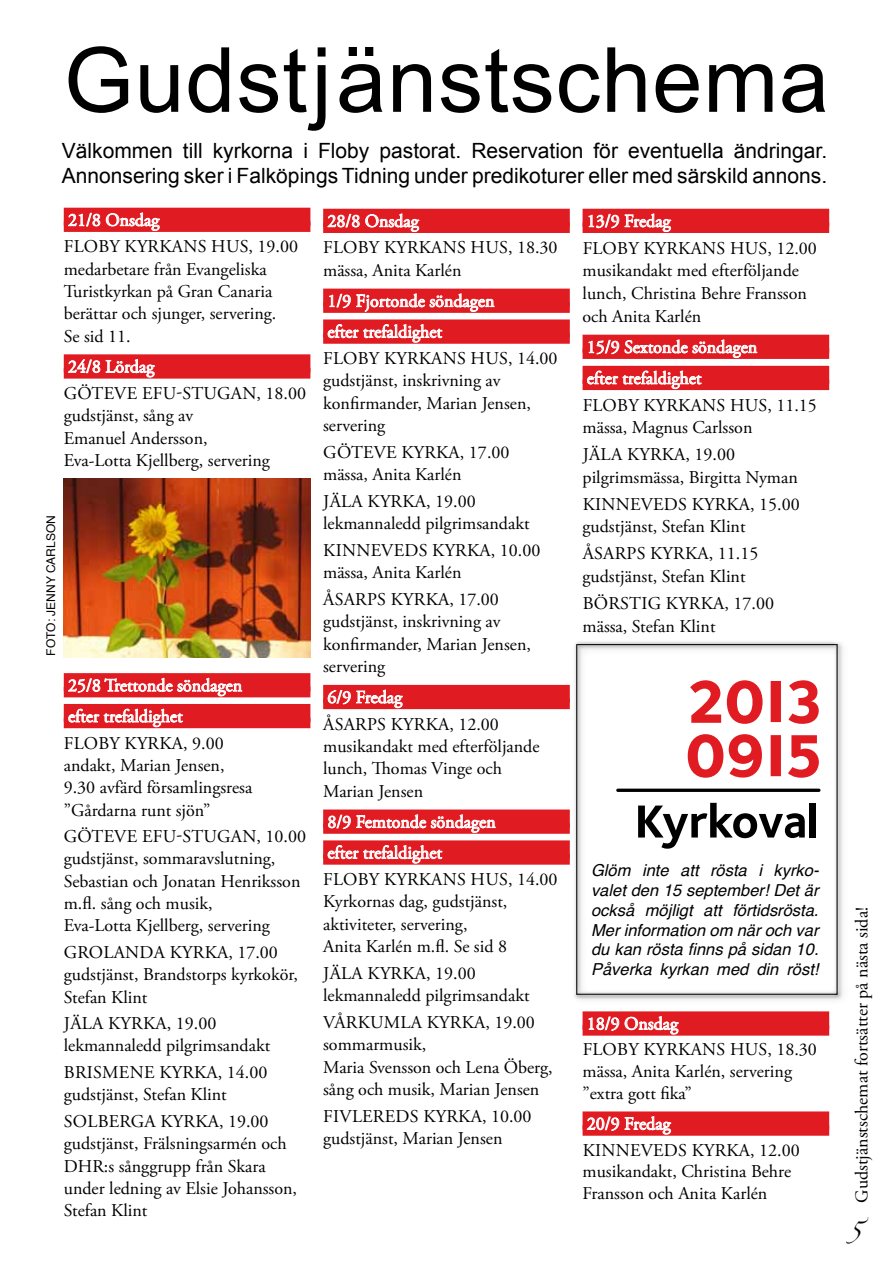
<style>
.page{position:relative;width:893px;height:1263px;background:#fff}
.page>*{position:absolute;margin:0;border:0;box-sizing:border-box;transform-origin:0 0}
.t1{font:90px "Arial";letter-spacing:.01em;color:#000}
.t2{font:21px/25.2px "Arial";color:#000}
.t3{font:18px/22.4px "Adobe Garamond Pro";color:#000}
.t4{font:18px/30.9px "Adobe Garamond Pro";color:#fff}
.t5{font:18px "Zapfino";color:#000}
.t6{font:italic 16.5px/19.8px "Helvetica";color:#000;text-align:justify}
.t7{font:12px "Helvetica";color:#000}
</style>
<div class="page">
<div style="left:64px;top:208px;width:246px;height:18px;background:#e11b22"></div>
<div style="left:64px;top:221px;width:246px;height:11px;background:#e11b22"></div>
<div style="left:64px;top:354px;width:246px;height:18px;background:#e11b22"></div>
<div style="left:64px;top:368px;width:246px;height:11px;background:#e11b22"></div>
<div style="left:64px;top:673px;width:246px;height:18px;background:#e11b22"></div>
<div style="left:64px;top:687px;width:246px;height:10px;background:#e11b22"></div>
<div style="left:64px;top:704px;width:246px;height:18px;background:#e11b22"></div>
<div style="left:64px;top:718px;width:246px;height:10px;background:#e11b22"></div>
<svg style="left:68px;top:212px;width:92px;height:19px"></svg>
<svg style="left:68px;top:359px;width:87px;height:19px"></svg>
<svg style="left:68px;top:677px;width:175px;height:20px"></svg>
<svg style="left:68px;top:708px;width:115px;height:19px"></svg>
<div style="left:323px;top:209px;width:247px;height:18px;background:#e11b22"></div>
<div style="left:323px;top:222px;width:247px;height:11px;background:#e11b22"></div>
<div style="left:323px;top:289px;width:247px;height:18px;background:#e11b22"></div>
<div style="left:323px;top:302px;width:247px;height:11px;background:#e11b22"></div>
<div style="left:323px;top:319px;width:247px;height:18px;background:#e11b22"></div>
<div style="left:323px;top:333px;width:247px;height:11px;background:#e11b22"></div>
<div style="left:323px;top:685px;width:247px;height:18px;background:#e11b22"></div>
<div style="left:323px;top:699px;width:247px;height:10px;background:#e11b22"></div>
<div style="left:323px;top:809px;width:247px;height:18px;background:#e11b22"></div>
<div style="left:323px;top:823px;width:247px;height:11px;background:#e11b22"></div>
<div style="left:323px;top:840px;width:247px;height:18px;background:#e11b22"></div>
<div style="left:323px;top:854px;width:247px;height:11px;background:#e11b22"></div>
<svg style="left:327px;top:213px;width:93px;height:19px"></svg>
<svg style="left:329px;top:293px;width:166px;height:19px"></svg>
<svg style="left:327px;top:324px;width:116px;height:19px"></svg>
<svg style="left:327px;top:689px;width:76px;height:19px"></svg>
<svg style="left:328px;top:814px;width:168px;height:19px"></svg>
<svg style="left:327px;top:845px;width:116px;height:19px"></svg>
<div style="left:583px;top:209px;width:246px;height:18px;background:#e11b22"></div>
<div style="left:583px;top:222px;width:246px;height:11px;background:#e11b22"></div>
<div style="left:583px;top:335px;width:246px;height:18px;background:#e11b22"></div>
<div style="left:583px;top:348px;width:246px;height:11px;background:#e11b22"></div>
<div style="left:583px;top:366px;width:246px;height:18px;background:#e11b22"></div>
<div style="left:583px;top:380px;width:246px;height:10px;background:#e11b22"></div>
<svg style="left:588px;top:213px;width:84px;height:19px"></svg>
<svg style="left:588px;top:339px;width:170px;height:19px"></svg>
<svg style="left:587px;top:370px;width:115px;height:19px"></svg>
<img style="left:64px;top:478px;width:246px;height:179px">
<div style="left:583px;top:1011px;width:246px;height:18px;background:#e11b22"></div>
<div style="left:583px;top:1025px;width:246px;height:11px;background:#e11b22"></div>
<div style="left:583px;top:1111px;width:246px;height:18px;background:#e11b22"></div>
<div style="left:583px;top:1125px;width:246px;height:11px;background:#e11b22"></div>
<svg style="left:588px;top:1016px;width:91px;height:19px"></svg>
<svg style="left:586px;top:1116px;width:86px;height:19px"></svg>
<div style="left:572px;top:640px;width:272px;height:361px;background:#000;opacity:.75"></div>
<h1 class="t1" style="left:64px;top:21px;width:767px">Gudstjänstschema</h1>
<p class="t2" style="left:62px;top:138px;width:767px">Välkommen till kyrkorna i Floby pastorat. Reservation för eventuella ändringar.<br>Annonsering sker i Falköpings Tidning under predikoturer eller med särskild annons.</p>
<p class="t4" style="left:68px;top:205px;width:93px">21/8 Onsdag</p>
<p class="t3" style="left:64px;top:236px;width:23px">Flob</p>
<p class="t3" style="left:110px;top:236px;width:63px">y Kyrkans</p>
<p class="t3" style="left:211px;top:236px;width:13px">hus</p>
<p class="t3" style="left:64px;top:236px;width:236px;text-indent:185px">, 19.00 medarbetare från Evangeliska<br>Turistkyrkan på Gran Canaria berättar och sjunger, servering.<br>Se sid 11.</p>
<p class="t4" style="left:68px;top:352px;width:88px">24/8 Lördag</p>
<p class="t3" style="left:64px;top:383px;width:27px">Göteve</p>
<p class="t3" style="left:142px;top:383px;width:54px">EFU-stugan</p>
<p class="t3" style="left:257px;top:383px;width:51px">, 18.00</p>
<p class="t3" style="left:64px;top:405px;width:208px">gudstjänst, sång av<br>Emanuel Andersson,<br>Eva-Lotta Kjellberg, servering</p>
<p class="t7" style="left:42px;top:655px;width:142px;rotate:-90deg">foto: Jenny Carlson</p>
<p class="t4" style="left:68px;top:671px;width:176px">25/8 Trettonde söndagen efter trefaldighet</p>
<p class="t3" style="left:64px;top:732px;width:23px">Flob</p>
<p class="t3" style="left:64px;top:732px;width:190px;text-indent:46px">y kyrka, 9.00 andakt, Marian Jensen,<br>9.30 avfärd församlingsresa ”Gårdarna runt sjön”</p>
<p class="t3" style="left:64px;top:826px;width:27px">Göteve</p>
<p class="t3" style="left:142px;top:826px;width:54px">EFU-stugan</p>
<p class="t3" style="left:64px;top:826px;width:244px;text-indent:193px">, 10.00 gudstjänst, sommaravslutning,<br>Sebastian och Jonatan Henriksson m.fl. sång och musik,<br>Eva-Lotta Kjellberg, servering</p>
<p class="t3" style="left:64px;top:942px;width:39px">Grolanda</p>
<p class="t3" style="left:64px;top:942px;width:236px;text-indent:106px">kyrka, 17.00 gudstjänst, Brandstorps kyrkokör,<br>Stefan Klint</p>
<p class="t3" style="left:64px;top:1013px;width:208px">Jäla kyrka, 19.00 lekmannaledd pilgrimsandakt</p>
<p class="t3" style="left:64px;top:1062px;width:36px">Brismene</p>
<p class="t3" style="left:64px;top:1062px;width:205px;text-indent:96px">kyrka, 14.00 gudstjänst, Stefan Klint</p>
<p class="t3" style="left:64px;top:1111px;width:22px">Solbe</p>
<p class="t3" style="left:64px;top:1111px;width:235px;text-indent:56px">rga kyrka, 19.00 gudstjänst, Frälsningsarmén och<br>DHR:s sånggrupp från Skara under ledning av Elsie Johansson,<br>Stefan Klint</p>
<p class="t4" style="left:327px;top:206px;width:93px">28/8 Onsdag</p>
<p class="t3" style="left:323px;top:237px;width:23px">Flob</p>
<p class="t3" style="left:369px;top:237px;width:63px">y Kyrkans</p>
<p class="t3" style="left:471px;top:237px;width:88px">Hus, 18.30</p>
<p class="t3" style="left:323px;top:259px;width:140px">mässa, Anita Karlén</p>
<p class="t4" style="left:327px;top:286px;width:169px">1/9 Fjortonde söndagen efter trefaldighet</p>
<p class="t3" style="left:323px;top:348px;width:23px">Flob</p>
<p class="t3" style="left:369px;top:348px;width:63px">y Kyrkans</p>
<p class="t3" style="left:323px;top:348px;width:236px;text-indent:147px">Hus, 14.00 gudstjänst, inskrivning av konfirmander, Marian Jensen, servering</p>
<p class="t3" style="left:323px;top:442px;width:27px">Göteve</p>
<p class="t3" style="left:323px;top:442px;width:188px;text-indent:78px">kyrka, 17.00 mässa, Anita Karlén</p>
<p class="t3" style="left:323px;top:491px;width:208px">Jäla kyrka, 19.00 lekmannaledd pilgrimsandakt</p>
<p class="t3" style="left:323px;top:540px;width:25px">Kinneveds</p>
<p class="t3" style="left:323px;top:540px;width:219px;text-indent:109px">kyrka, 10.00 mässa, Anita Karlén</p>
<p class="t3" style="left:323px;top:589px;width:209px">Åsarps kyrka, 17.00 gudstjänst, inskrivning av konfirmander, Marian Jensen, servering</p>
<p class="t4" style="left:327px;top:682px;width:77px">6/9 Fredag</p>
<p class="t3" style="left:323px;top:713px;width:218px">Åsarps kyrka, 12.00 musikandakt med efterföljande lunch, Thomas Vinge och<br>Marian Jensen</p>
<p class="t4" style="left:327px;top:807px;width:170px">8/9 Femtonde söndagen efter trefaldighet</p>
<p class="t3" style="left:323px;top:869px;width:23px">Flob</p>
<p class="t3" style="left:369px;top:869px;width:63px">y Kyrkans</p>
<p class="t3" style="left:323px;top:869px;width:236px;text-indent:147px">Hus, 14.00<br>Kyrkornas dag, gudstjänst, aktiviteter, servering,<br>Anita Karlén m.fl. Se sid 8</p>
<p class="t3" style="left:323px;top:962px;width:208px">Jäla kyrka, 19.00 lekmannaledd pilgrimsandakt</p>
<p class="t3" style="left:323px;top:1011px;width:49px">Vårkumla</p>
<p class="t3" style="left:427px;top:1011px;width:110px">kyrka, 19.00</p>
<p class="t3" style="left:323px;top:1034px;width:231px">sommarmusik,<br>Maria Svensson och Lena Öberg, sång och musik, Marian Jensen</p>
<p class="t3" style="left:323px;top:1105px;width:21px">Fivle</p>
<p class="t3" style="left:373px;top:1105px;width:24px">reds</p>
<p class="t3" style="left:323px;top:1105px;width:210px;text-indent:100px">kyrka, 10.00 gudstjänst, Marian Jensen</p>
<p class="t4" style="left:587px;top:206px;width:86px">13/9 Fredag</p>
<p class="t3" style="left:583px;top:237px;width:23px">Flob</p>
<p class="t3" style="left:628px;top:237px;width:63px">y Kyrkans</p>
<p class="t3" style="left:583px;top:237px;width:236px;text-indent:147px">Hus, 12.00 musikandakt med efterföljande lunch, Christina Behre Fransson och Anita Karlén</p>
<p class="t4" style="left:587px;top:332px;width:172px">15/9 Sextonde söndagen efter trefaldighet</p>
<p class="t3" style="left:583px;top:394px;width:23px">Flob</p>
<p class="t3" style="left:628px;top:394px;width:63px">y Kyrkans</p>
<p class="t3" style="left:583px;top:394px;width:236px;text-indent:147px">Hus, 11.15 mässa, Magnus Carlsson</p>
<p class="t3" style="left:583px;top:444px;width:217px">Jäla kyrka, 19.00 pilgrimsmässa, Birgitta Nyman</p>
<p class="t3" style="left:583px;top:494px;width:25px">Kinneveds</p>
<p class="t3" style="left:583px;top:493px;width:219px;text-indent:109px">kyrka, 15.00 gudstjänst, Stefan Klint</p>
<p class="t3" style="left:583px;top:543px;width:177px">Åsarps kyrka, 11.15 gudstjänst, Stefan Klint</p>
<p class="t3" style="left:583px;top:593px;width:49px">Börstig</p>
<p class="t3" style="left:583px;top:592px;width:193px;text-indent:83px">kyrka, 17.00 mässa, Stefan Klint</p>
<p class="t6" style="left:591px;top:861px;width:229px">Glöm inte att rösta i kyrko&shy;valet den 15 september! Det är också möjligt att förtidsrösta.<br>Mer information om när och var du kan rösta finns på sidan 10.<br>Påverka kyrkan med din röst!</p>
<p class="t4" style="left:587px;top:1009px;width:93px">18/9 Onsdag</p>
<p class="t3" style="left:583px;top:1039px;width:23px">Flob</p>
<p class="t3" style="left:628px;top:1039px;width:63px">y Kyrkans</p>
<p class="t3" style="left:583px;top:1039px;width:236px;line-height:21.9px;text-indent:147px">Hus, 18.30 mässa, Anita Karlén, servering ”extra gott fika”</p>
<p class="t4" style="left:587px;top:1109px;width:86px">20/9 Fredag</p>
<p class="t3" style="left:583px;top:1139px;width:25px">Kinneveds</p>
<p class="t3" style="left:583px;top:1139px;width:219px;line-height:21.9px;text-indent:109px">kyrka, 12.00 musikandakt, Christina Behre<br>Fransson och Anita Karlén</p>
<p class="t3" style="left:851px;top:1202px;width:297px;rotate:-90deg">Gudstjänstschemat fortsätter på nästa sida!</p>
<p class="t5" style="left:847px;top:1224px;width:15px">5</p>
</div>
